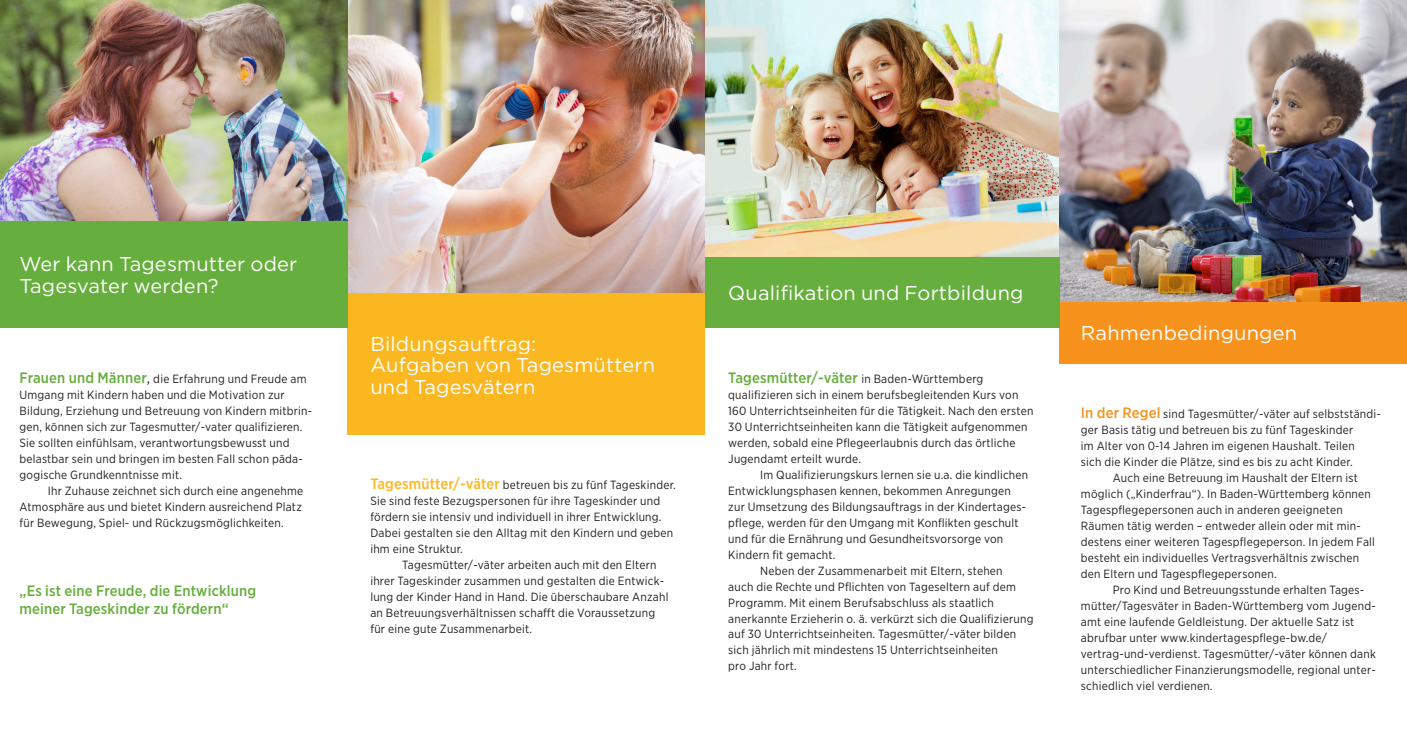
<style>
.page{position:relative;width:1407px;height:745px;background:#fff}
.page>*{position:absolute;margin:0;border:0;box-sizing:border-box;transform-origin:0 0}
.t1{font:20px/21.2px "Gotham";letter-spacing:.01em;color:#fff}
.t2{font:500 15px/17.8px "Gotham Narrow";letter-spacing:.01em;color:#66ae3d}
.t3{font:11.88px/16px "Gotham Narrow";letter-spacing:.02em;color:#231f20}
.s1{font-weight:500;font-size:15px;color:#66ae3d}
.s2{font-size:15px}
.s3{font-weight:500;font-size:15px;color:#fbb720}
.s4{font-weight:500;font-size:15px;color:#f7931d}
</style>
<div class="page">
<div style="left:347px;top:292px;width:358px;height:142px;background:#fbb720"></div>
<div style="left:1059px;top:301px;width:348px;height:62px;background:#f7931d"></div>
<img style="left:347px;top:0;width:358px;height:292px">
<img style="left:0;top:0;width:347px;height:221px">
<img style="left:705px;top:0;width:354px;height:257px">
<img style="left:1059px;top:0;width:348px;height:301px">
<div style="left:0;top:221px;width:347px;height:107px;background:#66ae3d"></div>
<div style="left:705px;top:257px;width:354px;height:71px;background:#66ae3d"></div>
<h1 class="t1" style="left:19px;top:253px;width:279px">Wer kann Tagesmutter oder<br>Tagesvater werden?</h1>
<p class="t3" style="left:19px;top:370px;width:294px"><span class="s1">Frauen und Männer</span><span class="s2">,</span> die Erfahrung und Freude am Umgang mit Kindern haben und die Motivation zur Bildung, Erziehung und Betreuung von Kindern mitbrin&shy;gen, können sich zur Tagesmutter/-vater qualifizieren.<br>Sie sollten einfühlsam, verantwortungsbewusst und belastbar sein und bringen im besten Fall schon päda&shy;gogische Grundkenntnisse mit.</p>
<p class="t3" style="left:19px;top:482px;width:285px;text-align:justify;text-indent:28px">Ihr Zuhause zeichnet sich durch eine angenehme Atmosphäre aus und bietet Kindern ausreichend Platz für Bewegung, Spiel- und Rückzugsmöglichkeiten.</p>
<p class="t2" style="left:19px;top:581px;width:238px">„Es ist eine Freude, die Entwicklung meiner Tageskinder zu fördern“</p>
<h1 class="t1" style="left:370px;top:332px;width:286px">Bildungsauftrag:<br>Aufgaben von Tagesmüttern und Tagesvätern</h1>
<p class="t3" style="left:370px;top:476px;width:307px"><span class="s3">Tagesmütter/-väter</span> betreuen bis zu fünf Tageskinder.</p>
<p class="t3" style="left:370px;top:492px;width:291px">Sie sind feste Bezugspersonen für ihre Tageskinder und</p>
<p class="t3" style="left:370px;top:508px;width:293px">fördern sie intensiv und individuell in ihrer Entwicklung.</p>
<p class="t3" style="left:370px;top:524px;width:304px">Dabei gestalten sie den Alltag mit den Kindern und geben</p>
<p class="t3" style="left:370px;top:540px;width:94px">ihm eine Struktur.</p>
<p class="t3" style="left:402px;top:556px;width:256px">Tagesmütter/-väter arbeiten auch mit den Eltern</p>
<p class="t3" style="left:370px;top:572px;width:295px">ihrer Tageskinder zusammen und gestalten die Entwick-</p>
<p class="t3" style="left:370px;top:588px;width:300px">lung der Kinder Hand in Hand. Die überschaubare Anzahl</p>
<p class="t3" style="left:370px;top:604px;width:286px">an Betreuungsverhältnissen schafft die Voraussetzung</p>
<p class="t3" style="left:370px;top:620px;width:163px">für eine gute Zusammenarbeit.</p>
<h1 class="t1" style="left:728px;top:281px;width:297px">Qualifikation und Fortbildung</h1>
<p class="t3" style="left:728px;top:370px;width:307px"><span class="s1">Tagesmütter/-väter</span> in Baden-Württemberg qualifizieren sich in einem berufsbegleitenden Kurs von 160 Unterrichtseinheiten für die Tätigkeit. Nach den ersten 30 Unterrichtseinheiten kann die Tätigkeit aufgenommen werden, sobald eine Pflegeerlaubnis durch das örtliche Jugendamt erteilt wurde.</p>
<p class="t3" style="left:760px;top:466px;width:270px">Im Qualifizierungskurs lernen sie u.a. die kindlichen</p>
<p class="t3" style="left:728px;top:482px;width:284px">Entwicklungsphasen kennen, bekommen Anregungen</p>
<p class="t3" style="left:728px;top:498px;width:299px">zur Umsetzung des Bildungsauftrags in der Kindertages-</p>
<p class="t3" style="left:728px;top:514px;width:292px">pflege, werden für den Umgang mit Konflikten geschult</p>
<p class="t3" style="left:728px;top:530px;width:276px">und für die Ernährung und Gesundheitsvorsorge von</p>
<p class="t3" style="left:728px;top:546px;width:109px">Kindern fit gemacht.</p>
<p class="t3" style="left:760px;top:562px;width:244px">Neben der Zusammenarbeit mit Eltern, stehen</p>
<p class="t3" style="left:728px;top:577px;width:289px">auch die Rechte und Pflichten von Tageseltern auf dem</p>
<p class="t3" style="left:728px;top:593px;width:267px">Programm. Mit einem Berufsabschluss als staatlich</p>
<p class="t3" style="left:728px;top:609px;width:307px">anerkannte Erzieherin o. ä. verkürzt sich die Qualifizierung</p>
<p class="t3" style="left:728px;top:625px;width:289px">auf 30 Unterrichtseinheiten. Tagesmütter/-väter bilden</p>
<p class="t3" style="left:728px;top:641px;width:271px">sich jährlich mit mindestens 15 Unterrichtseinheiten</p>
<p class="t3" style="left:728px;top:657px;width:70px">pro Jahr fort.</p>
<h1 class="t1" style="left:1081px;top:321px;width:218px">Rahmenbedingungen</h1>
<p class="t3" style="left:1081px;top:406px;width:301px"><span class="s4">In der Regel</span> sind Tagesmütter/-väter auf selbstständi-</p>
<p class="t3" style="left:1081px;top:422px;width:274px">ger Basis tätig und betreuen bis zu fünf Tageskinder</p>
<p class="t3" style="left:1081px;top:437px;width:275px">im Alter von 0-14 Jahren im eigenen Haushalt. Teilen</p>
<p class="t3" style="left:1081px;top:453px;width:273px">sich die Kinder die Plätze, sind es bis zu acht Kinder.</p>
<p class="t3" style="left:1113px;top:469px;width:246px">Auch eine Betreuung im Haushalt der Eltern ist</p>
<p class="t3" style="left:1081px;top:485px;width:291px">möglich („Kinderfrau“). In Baden-Württemberg können</p>
<p class="t3" style="left:1081px;top:501px;width:263px">Tagespflegepersonen auch in anderen geeigneten</p>
<p class="t3" style="left:1081px;top:517px;width:281px">Räumen tätig werden – entweder allein oder mit min-</p>
<p class="t3" style="left:1081px;top:533px;width:295px">destens einer weiteren Tagespflegeperson. In jedem Fall</p>
<p class="t3" style="left:1081px;top:549px;width:280px">besteht ein individuelles Vertragsverhältnis zwischen</p>
<p class="t3" style="left:1081px;top:565px;width:197px">den Eltern und Tagespflegepersonen.</p>
<p class="t3" style="left:1113px;top:581px;width:252px">Pro Kind und Betreuungsstunde erhalten Tages-</p>
<p class="t3" style="left:1081px;top:597px;width:295px">mütter/Tagesväter in Baden-Württemberg vom Jugend-</p>
<p class="t3" style="left:1081px;top:613px;width:275px">amt eine laufende Geldleistung. Der aktuelle Satz ist</p>
<p class="t3" style="left:1081px;top:629px;width:248px">abrufbar unter www.kindertagespflege-bw.de/</p>
<p class="t3" style="left:1081px;top:645px;width:296px">vertrag-und-verdienst. Tagesmütter/-väter können dank</p>
<p class="t3" style="left:1081px;top:661px;width:296px">unterschiedlicher Finanzierungsmodelle, regional unter-</p>
<p class="t3" style="left:1081px;top:677px;width:133px">schiedlich viel verdienen.</p>
</div>
